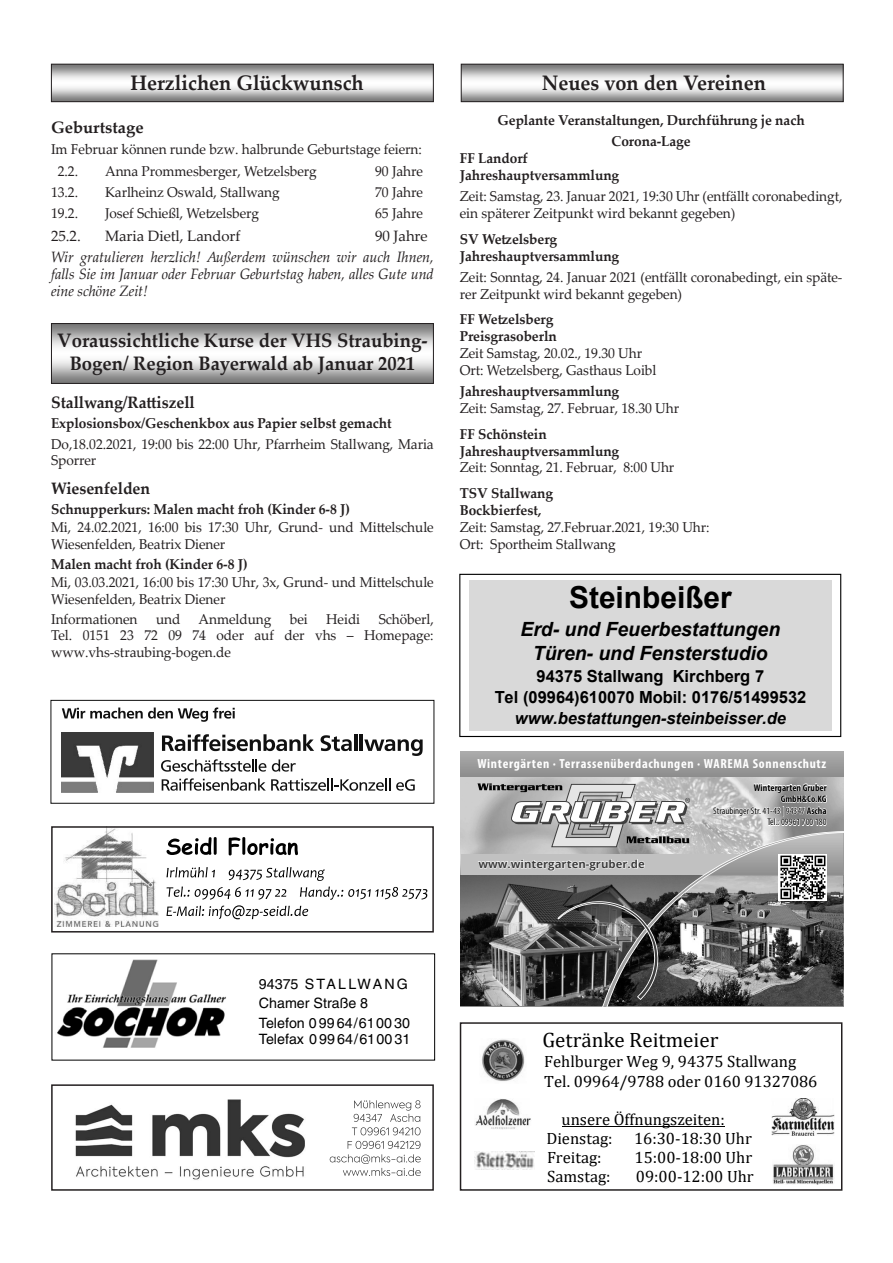
<style>
.page{position:relative;width:893px;height:1263px;background:#fff}
.page>*{position:absolute;margin:0;border:0;box-sizing:border-box;transform-origin:0 0}
.t1{font:700 30.3px "Arial";color:#000}
.t2{font:700 21px "Palatino Linotype";color:#231f20;scale:.95 1}
.t3{font:20.85px "Cambria";color:#000}
.t4{font:italic 700 19.65px/24.5px "Arial";color:#000;text-align:center}
.t5{font:700 19.5px/23.4px "Palatino Linotype";color:#231f20;text-align:center;scale:.95 1}
.t6{font:700 16.65px/20.7px "Arial";color:#000;text-align:center}
.t7{font:italic 700 16.65px "Arial";color:#000}
.t8{font:700 16.5px "Palatino Linotype";letter-spacing:-.005em;color:#231f20;scale:.96 1}
.t9{font:700 16.5px "Palatino Linotype";letter-spacing:-.005em;color:#231f20}
.t10{font:16.35px/19.2px "Cambria";color:#000}
.t11{font:italic 15px/17px "Palatino Linotype";letter-spacing:-.005em;color:#231f20;text-align:justify;scale:.96 1}
.t12{font:15px "Palatino Linotype";letter-spacing:-.005em;color:#231f20}
.t13{font:14.25px/16.2px "Palatino Linotype";letter-spacing:-.005em;color:#231f20;scale:.96 1}
.t14{font:700 14.25px/17px "Palatino Linotype";letter-spacing:-.005em;color:#231f20;scale:.96 1}
.t15{font:14.25px/19.5px "Helvetica";color:#000}
.t16{font:700 condensed 13.2px "Myriad Pro";letter-spacing:.05em;color:#fff}
.t17{font:700 10.95px "Open Sans";color:#3d3d3d}
.t18{font:condensed 9.75px/11.7px "Myriad Pro";color:#000;text-align:right}
.s1{font-weight:700}
</style>
<div class="page">
<svg style="left:51px;top:63px;width:383px;height:39px"></svg>
<svg style="left:460px;top:63px;width:384px;height:39px"></svg>
<svg style="left:51px;top:323px;width:383px;height:61px"></svg>
<img style="left:75px;top:1099px;width:346px;height:81px">
<div style="left:51px;top:1084px;width:383px;height:107px;border:2px solid #231f20"></div>
<svg style="left:167px;top:837px;width:50px;height:18px"></svg>
<svg style="left:229px;top:837px;width:69px;height:18px"></svg>
<svg style="left:166px;top:867px;width:261px;height:52px"></svg>
<img style="left:54px;top:829px;width:105px;height:97px">
<div style="left:51px;top:826px;width:383px;height:106px;border:2px solid #231f20"></div>
<img style="left:57px;top:959px;width:169px;height:89px">
<hr style="left:562px;top:1126px;width:163px;height:1px;background:#000">
<img style="left:482px;top:1039px;width:43px;height:42px">
<img style="left:475px;top:1099px;width:56px;height:30px">
<img style="left:771px;top:1098px;width:63px;height:38px">
<img style="left:773px;top:1145px;width:61px;height:40px">
<img style="left:474px;top:1151px;width:60px;height:18px">
<div style="left:460px;top:1022px;width:382px;height:169px;border:1px solid #231f20"></div>
<div style="left:459px;top:574px;width:382px;height:163px;border:1px solid #000"></div>
<div style="left:469px;top:580px;width:363px;height:38px;background:#d9d9d9"></div>
<div style="left:469px;top:618px;width:363px;height:24px;background:#d9d9d9"></div>
<div style="left:469px;top:642px;width:363px;height:25px;background:#d9d9d9"></div>
<div style="left:469px;top:667px;width:363px;height:20px;background:#d9d9d9"></div>
<div style="left:469px;top:687px;width:363px;height:21px;background:#d9d9d9"></div>
<div style="left:469px;top:708px;width:363px;height:22px;background:#d9d9d9"></div>
<div style="left:461px;top:752px;width:382px;height:24px;background:linear-gradient(to right,#9c9c9c,#9c9c9c)"></div>
<svg style="left:461px;top:778px;width:382px;height:229px;background:#868686"></svg>
<div style="left:51px;top:700px;width:383px;height:103px;border:1px solid #101010"></div>
<img style="left:61px;top:732px;width:93px;height:60px">
<svg style="left:162px;top:734px;width:152px;height:17px"></svg>
<svg style="left:321px;top:735px;width:31px;height:16px"></svg>
<hr style="left:354px;top:734px;width:3px;height:17px;background:#101010">
<hr style="left:360px;top:734px;width:3px;height:17px;background:#101010">
<svg style="left:364px;top:739px;width:59px;height:17px"></svg>
<svg style="left:161px;top:759px;width:105px;height:13px"></svg>
<svg style="left:272px;top:759px;width:24px;height:13px"></svg>
<svg style="left:162px;top:778px;width:228px;height:13px"></svg>
<svg style="left:396px;top:779px;width:19px;height:12px"></svg>
<svg style="left:62px;top:707px;width:173px;height:15px"></svg>
<h2 class="t2" style="left:131px;top:68px;width:247px">Herzlichen Glückwunsch</h2>
<p class="t9" style="left:51px;top:116px;width:94px">Geburtstage</p>
<p class="t13" style="left:58px;top:138px;width:381px;line-height:21.1px;text-indent:-7px">Im Februar können runde bzw. halbrunde Geburtstage feiern:<br>2.2.</p>
<p class="t13" style="left:105px;top:162px;width:222px">Anna Prommesberger, Wetzelsberg</p>
<p class="t13" style="left:375px;top:162px;width:51px">90 Jahre</p>
<p class="t13" style="left:51px;top:183px;width:30px">13.2.</p>
<p class="t13" style="left:105px;top:183px;width:183px">Karlheinz Oswald, Stallwang</p>
<p class="t13" style="left:375px;top:183px;width:51px">70 Jahre</p>
<p class="t13" style="left:51px;top:205px;width:30px">19.2.</p>
<p class="t13" style="left:105px;top:205px;width:162px">Josef Schießl, Wetzelsberg</p>
<p class="t13" style="left:375px;top:205px;width:51px">65 Jahre</p>
<p class="t12" style="left:51px;top:225px;width:31px">25.2.</p>
<p class="t12" style="left:105px;top:225px;width:137px">Maria Dietl, Landorf</p>
<p class="t12" style="left:375px;top:225px;width:54px">90 Jahre</p>
<p class="t11" style="left:51px;top:248px;width:400px">Wir gratulieren herzlich! Außerdem wünschen wir auch Ihnen, falls Sie im Januar oder Februar Geburtstag haben, alles Gute und eine schöne Zeit!</p>
<h3 class="t5" style="left:57px;top:327px;width:391px">Voraussichtliche Kurse der VHS Straubing-<br>Bogen/ Region Bayerwald ab Januar 2021</h3>
<p class="t8" style="left:51px;top:390px;width:151px">Stallwang/Rattiszell</p>
<p class="t14" style="left:51px;top:414px;width:356px">Explosionsbox/Geschenkbox aus Papier selbst gemacht</p>
<p class="t13" style="left:51px;top:435px;width:400px">Do,18.02.2021, 19:00 bis 22:00 Uhr, Pfarrheim Stallwang, Maria<br>Sporrer</p>
<p class="t8" style="left:51px;top:476px;width:105px">Wiesenfelden</p>
<p class="t14" style="left:51px;top:500px;width:313px">Schnupperkurs: Malen macht froh (Kinder 6-8 J)</p>
<p class="t13" style="left:51px;top:519px;width:400px">Mi, 24.02.2021, 16:00 bis 17:30 Uhr, Grund- und Mittelschule<br>Wiesenfelden, Beatrix Diener</p>
<p class="t14" style="left:51px;top:555px;width:206px">Malen macht froh (Kinder 6-8 J)</p>
<p class="t13" style="left:51px;top:574px;width:400px">Mi, 03.03.2021, 16:00 bis 17:30 Uhr, 3x, Grund- und Mittelschule<br>Wiesenfelden, Beatrix Diener</p>
<p class="t13" style="left:51px;top:611px;width:92px">Informationen</p>
<p class="t13" style="left:156px;top:611px;width:27px">und</p>
<p class="t13" style="left:199px;top:611px;width:77px">Anmeldung</p>
<p class="t13" style="left:290px;top:611px;width:20px">bei</p>
<p class="t13" style="left:326px;top:611px;width:37px">Heidi</p>
<p class="t13" style="left:51px;top:611px;width:400px;text-align:justify;text-indent:328px">Schöberl, Tel. 0151 23 72 09 74 oder auf der vhs – Homepage: www.vhs-straubing-bogen.de</p>
<h2 class="t2" style="left:542px;top:68px;width:237px">Neues von den Vereinen</h2>
<p class="t14" style="left:498px;top:109px;width:321px;line-height:21.1px;text-align:center">Geplante Veranstaltungen, Durchführung je nach<br>Corona-Lage</p>
<p class="t14" style="left:460px;top:150px;width:168px">FF Landorf<br>Jahreshauptversammlung</p>
<p class="t13" style="left:460px;top:188px;width:400px;line-height:17px">Zeit: Samstag, 23. Januar 2021, 19:30 Uhr (entfällt coronabedingt, ein späterer Zeitpunkt wird bekannt gegeben)</p>
<p class="t14" style="left:460px;top:230px;width:168px">SV Wetzelsberg<br>Jahreshauptversammlung</p>
<p class="t13" style="left:460px;top:268px;width:400px;line-height:17px">Zeit: Sonntag, 24. Januar 2021 (entfällt coronabedingt, ein späte&shy;rer Zeitpunkt wird bekannt gegeben)</p>
<p class="t14" style="left:460px;top:310px;width:103px">FF Wetzelsberg<br>Preisgrasoberln</p>
<p class="t13" style="left:460px;top:344px;width:206px;line-height:17px">Zeit Samstag, 20.02., 19.30 Uhr<br>Ort: Wetzelsberg, Gasthaus Loibl</p>
<p class="t14" style="left:460px;top:382px;width:168px">Jahreshauptversammlung</p>
<p class="t13" style="left:460px;top:400px;width:230px">Zeit: Samstag, 27. Februar, 18.30 Uhr</p>
<p class="t14" style="left:460px;top:425px;width:168px">FF Schönstein<br>Jahreshauptversammlung</p>
<p class="t13" style="left:460px;top:459px;width:225px">Zeit: Sonntag, 21. Februar, 8:00 Uhr</p>
<p class="t14" style="left:460px;top:484px;width:99px">TSV Stallwang<br>Bockbierfest,</p>
<p class="t13" style="left:460px;top:518px;width:262px;line-height:17px">Zeit: Samstag, 27.Februar.2021, 19:30 Uhr:<br>Ort: Sportheim Stallwang</p>
<h1 class="t1" style="left:569px;top:576px;width:164px">Steinbeißer</h1>
<h3 class="t4" style="left:520px;top:617px;width:261px">Erd- und Feuerbestattungen<br>Türen- und Fensterstudio</h3>
<p class="t6" style="left:495px;top:666px;width:313px">94375 Stallwang Kirchberg 7<br>Tel (09964)610070 Mobil: 0176/51499532</p>
<p class="t7" style="left:515px;top:707px;width:273px">www.bestattungen-steinbeisser.de</p>
<p class="t16" style="left:477px;top:755px;width:350px">Wintergärten · Terrassenüberdachungen · WAREMA Sonnenschutz</p>
<p class="t17" style="left:478px;top:856px;width:168px">www.wintergarten-gruber.de</p>
<p class="t18" style="left:713px;top:781px;width:115px"><span class="s1">Wintergarten Gruber<br>GmbH&amp;Co.KG<br></span>Straubinger Str. 41-43 | 94347 <span class="s1">Ascha<br></span>Tel.: 09961 700 180</p>
<p class="t15" style="left:259px;top:974px;width:153px">94375 STALLWANG<br>Chamer Straße 8<br>Telefon 0 99 64/6100 30</p>
<p class="t15" style="left:259px;top:1029px;width:153px">Telefax 0 99 64/6100 31</p>
<h3 class="t3" style="left:542px;top:1028px;width:177px">Getränke Reitmeier</h3>
<p class="t10" style="left:544px;top:1052px;width:275px">Fehlburger Weg 9, 94375 Stallwang<br>Tel. 09964/9788 oder 0160 91327086</p>
<p class="t10" style="left:546px;top:1110px;width:180px;text-indent:15px">unsere Öffnungszeiten:<br>Dienstag:</p>
<p class="t10" style="left:634px;top:1129px;width:119px">16:30-18:30 Uhr</p>
<p class="t10" style="left:547px;top:1148px;width:56px">Freitag:</p>
<p class="t10" style="left:634px;top:1148px;width:119px">15:00-18:00 Uhr</p>
<p class="t10" style="left:547px;top:1167px;width:65px">Samstag:</p>
<p class="t10" style="left:636px;top:1167px;width:119px">09:00-12:00 Uhr</p>
</div>
